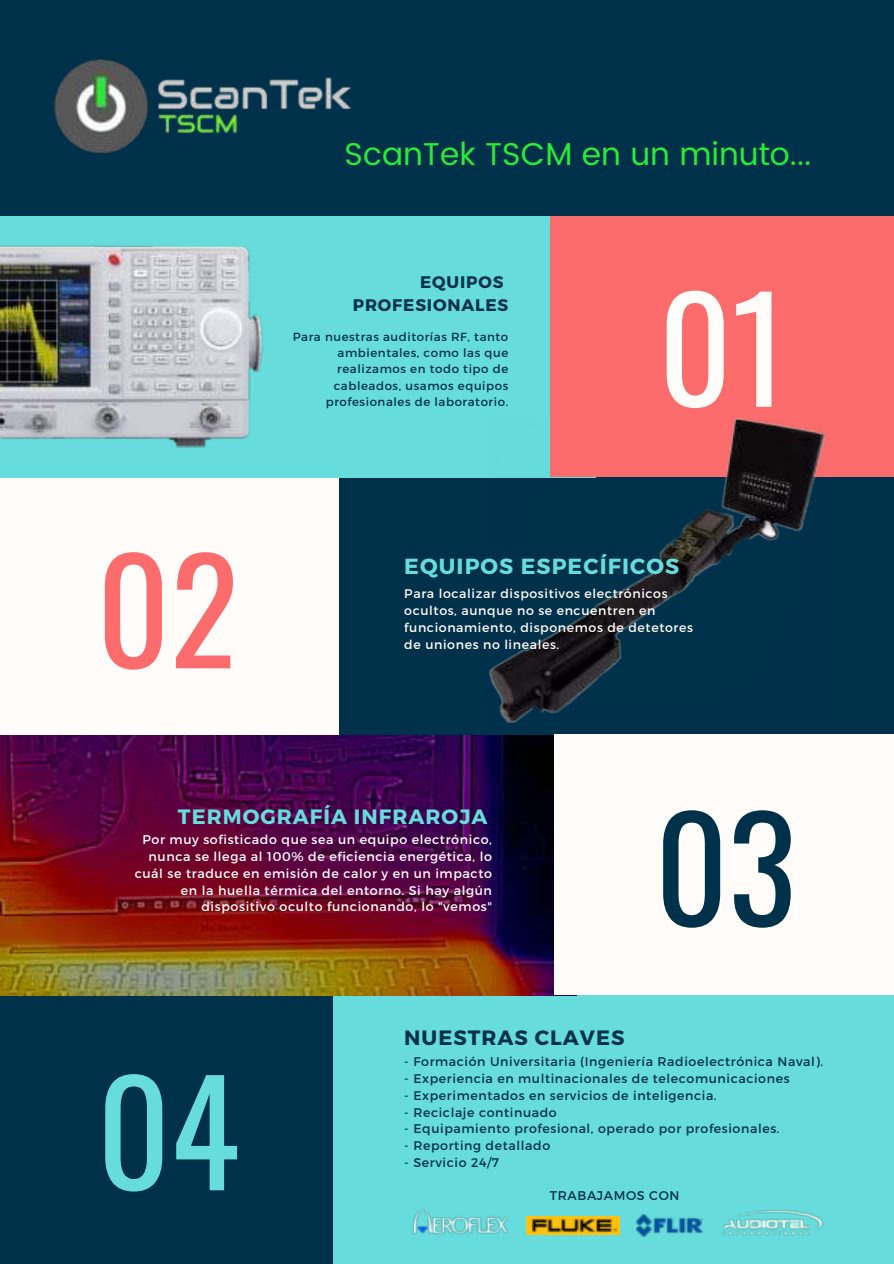
<style>
.page{position:relative;width:894px;height:1264px;background:#fff}
.page>*{position:absolute;margin:0;border:0;box-sizing:border-box;transform-origin:0 0}
.t1{font:142.05px "Oswald";color:#fffcfa}
.t2{font:142.05px "Oswald";color:#fc6c6c}
.t3{font:142.05px "Oswald";color:#00314b}
.t4{font:142.05px "Oswald";color:#66dcdc}
.t5{font:31.5px "Poppins";color:#2aeb36}
.t6{font:700 21.9px "Montserrat";letter-spacing:.05em;color:#66dcdc}
.t7{font:700 20.7px "Montserrat";letter-spacing:.05em;color:#66dcdc}
.t8{font:700 20.7px "Montserrat";letter-spacing:.05em;color:#00314b}
.t9{font:700 16.8px/23.2px "Montserrat";letter-spacing:.05em;color:#00314b;text-align:right}
.t10{font:12.6px "Montserrat";letter-spacing:.05em;color:#00314b}
.t11{font:12.6px/17px "Montserrat";letter-spacing:.05em;color:#fff;text-align:right}
.t12{font:12.6px/17px "Montserrat";letter-spacing:.05em;color:#fffcfa}
.t13{font:11.7px/16.2px "Montserrat";letter-spacing:.05em;color:#00314b;text-align:right}
</style>
<div class="page">
<div style="left:0;top:0;width:893px;height:1263px;background:#00314b"></div>
<div style="left:0;top:428px;width:338px;height:351px;background:#fffcfa"></div>
<div style="left:0;top:217px;width:595px;height:260px;background:#66dcdc"></div>
<div style="left:333px;top:959px;width:560px;height:304px;background:#66dcdc"></div>
<img style="left:0;top:735px;width:576px;height:260px">
<div style="left:549px;top:216px;width:344px;height:260px;background:#fc6c6c"></div>
<div style="left:554px;top:734px;width:339px;height:260px;background:#fffcfa"></div>
<img style="left:0;top:245px;width:263px;height:203px">
<svg style="left:489px;top:418px;width:335px;height:304px"></svg>
<img style="left:54px;top:59px;width:297px;height:95px">
<img style="left:526px;top:1216px;width:93px;height:18px">
<img style="left:636px;top:1214px;width:66px;height:22px">
<img style="left:412px;top:1209px;width:96px;height:26px">
<img style="left:722px;top:1210px;width:102px;height:26px">
<h2 class="t5" style="left:344px;top:131px;width:468px">ScanTek TSCM en un minuto...</h2>
<h1 class="t2" style="left:97px;top:484px;width:143px">02</h1>
<h3 class="t9" style="left:353px;top:270px;width:157px">EQUIPOS<br>PROFESIONALES</h3>
<p class="t13" style="left:292px;top:328px;width:217px">Para nuestras auditorías RF, tanto ambientales, como las que realizamos en todo tipo de cableados, usamos equipos profesionales de laboratorio.</p>
<h1 class="t1" style="left:658px;top:222px;width:131px">01</h1>
<h3 class="t6" style="left:404px;top:553px;width:276px">EQUIPOS ESPECÍFICOS</h3>
<p class="t12" style="left:404px;top:585px;width:290px">Para localizar dispositivos electrónicos ocultos, aunque no se encuentren en funcionamiento, disponemos de detetores de uniones no lineales.</p>
<h3 class="t7" style="left:178px;top:803px;width:311px">TERMOGRAFÍA INFRAROJA</h3>
<p class="t11" style="left:135px;top:830px;width:359px">Por muy sofisticado que sea un equipo electrónico, nunca se llega al 100% de eficiencia energética, lo cuál se traduce en emisión de calor y en un impacto en la huella térmica del entorno. Si hay algún dispositivo oculto funcionando, lo "vemos"</p>
<h1 class="t3" style="left:654px;top:742px;width:143px">03</h1>
<h1 class="t4" style="left:97px;top:1005px;width:144px">04</h1>
<h3 class="t8" style="left:404px;top:1024px;width:221px">NUESTRAS CLAVES</h3>
<p class="t10" style="left:404px;top:1053px;width:420px">- Formación Universitaria (Ingeniería Radioelectrónica Naval).</p>
<p class="t10" style="left:404px;top:1070px;width:386px">- Experiencia en multinacionales de telecomunicaciones</p>
<p class="t10" style="left:404px;top:1087px;width:314px">- Experimentados en servicios de inteligencia.</p>
<p class="t10" style="left:404px;top:1104px;width:154px">- Reciclaje continuado</p>
<p class="t10" style="left:404px;top:1121px;width:376px">- Equipamiento profesional, operado por profesionales.</p>
<p class="t10" style="left:404px;top:1138px;width:147px">- Reporting detallado</p>
<p class="t10" style="left:404px;top:1154px;width:96px">- Servicio 24/7</p>
<p class="t10" style="left:549px;top:1188px;width:131px">TRABAJAMOS CON</p>
</div>
